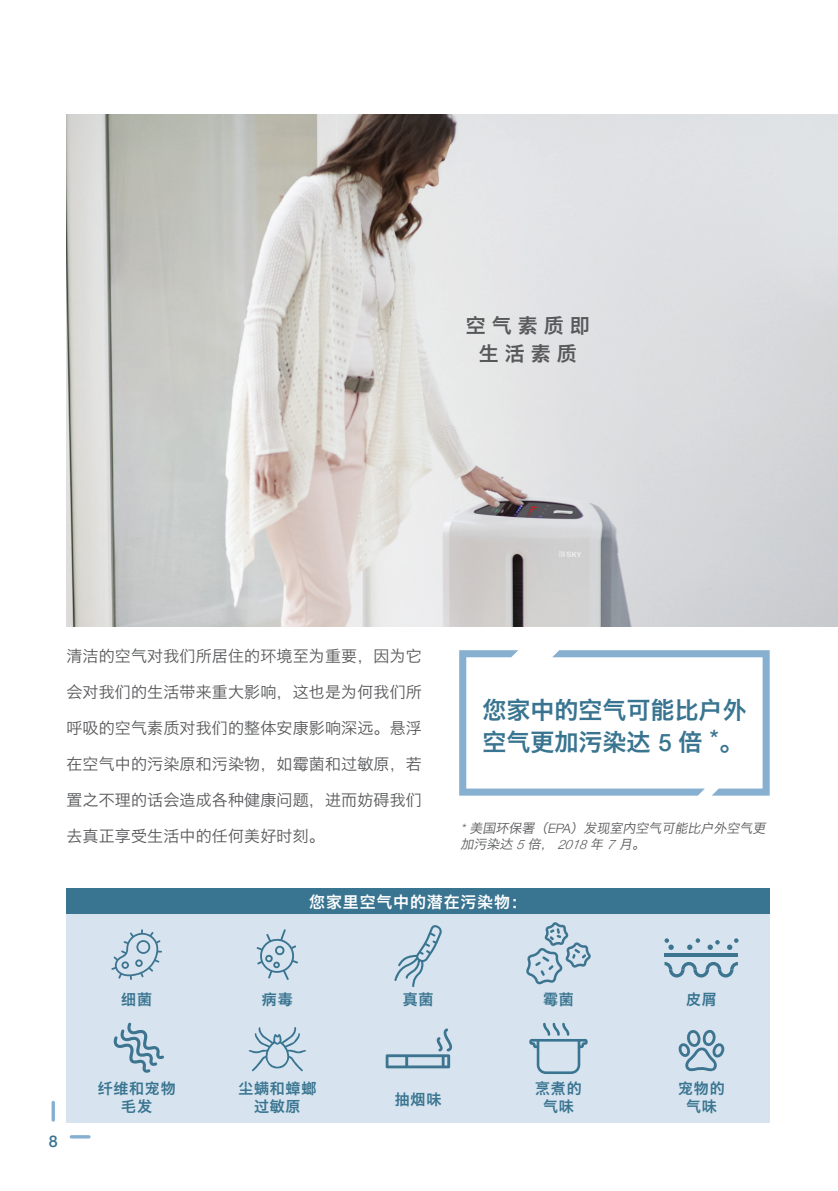
<style>
.page{position:relative;width:838px;height:1191px;background:#fff}
.page>*{position:absolute;margin:0;border:0;box-sizing:border-box;transform-origin:0 0}
.t1{font:24px/32px "Hiragino Sans GB W6";color:#397490}
.t2{font:20px/28px "Hiragino Sans GB W6";letter-spacing:.3em;color:#57585a;text-align:center}
.t3{font:16px "Hiragino Sans GB W3";letter-spacing:.01em;color:#57585a}
.t4{font:16px "Hiragino Sans GB W6";letter-spacing:.05em;color:#fff}
.t5{font:500 16px "Helvetica Neue";color:#397490}
.t6{font:15px/18px "Hiragino Sans GB W6";letter-spacing:.05em;color:#397490;text-align:center}
.t7{font:italic 13px/15.6px "Hiragino Sans GB W3";color:#57585a}
.s1{font-family:"Helvetica Neue";font-weight:500}
.s2{font-family:"Helvetica Neue";font-weight:300}
.s3{font-family:"Helvetica Neue LT Std";font-weight:300}
</style>
<div class="page">
<hr style="left:52px;top:1101px;width:3px;height:21px;background:#87b0d0;border-radius:2px">
<hr style="left:70px;top:1135px;width:21px;height:3px;background:#87b0d0;border-radius:2px">
<img style="left:66px;top:114px;width:772px;height:512px">
<div style="left:66px;top:888px;width:703px;height:28px;background:#397490"></div>
<div style="left:66px;top:914px;width:703px;height:209px;background:#d7e4ef"></div>
<svg style="left:459px;top:650px;width:310px;height:146px"></svg>
<svg style="left:111px;top:929px;width:51px;height:51px"></svg>
<svg style="left:526px;top:922px;width:65px;height:62px"></svg>
<svg style="left:256px;top:929px;width:42px;height:51px"></svg>
<svg style="left:394px;top:925px;width:48px;height:62px"></svg>
<svg style="left:249px;top:1027px;width:57px;height:44px"></svg>
<svg style="left:386px;top:1028px;width:66px;height:40px"></svg>
<svg style="left:678px;top:1029px;width:46px;height:42px"></svg>
<svg style="left:529px;top:1023px;width:59px;height:51px"></svg>
<svg style="left:664px;top:962px;width:74px;height:15px"></svg>
<hr style="left:664px;top:954px;width:74px;height:3px;background:#3d748f">
<svg style="left:664px;top:938px;width:10px;height:12px"></svg>
<svg style="left:687px;top:938px;width:13px;height:12px"></svg>
<svg style="left:727px;top:938px;width:11px;height:12px"></svg>
<svg style="left:707px;top:940px;width:13px;height:10px"></svg>
<svg style="left:114px;top:1022px;width:50px;height:51px"></svg>
<p class="t2" style="left:466px;top:311px;width:125px">空气素质即生活素质</p>
<p class="t3" style="left:66px;top:646px;width:357px">清洁的空气对我们所居住的环境至为重要，因为它</p>
<p class="t3" style="left:66px;top:682px;width:357px">会对我们的生活带来重大影响，这也是为何我们所</p>
<p class="t3" style="left:66px;top:718px;width:357px">呼吸的空气素质对我们的整体安康影响深远。悬浮</p>
<p class="t3" style="left:66px;top:754px;width:357px">在空气中的污染原和污染物，如霉菌和过敏原，若</p>
<p class="t3" style="left:66px;top:790px;width:357px">置之不理的话会造成各种健康问题，进而妨碍我们</p>
<p class="t3" style="left:66px;top:826px;width:260px">去真正享受生活中的任何美好时刻。</p>
<h1 class="t1" style="left:482px;top:693px;width:265px">您家中的空气可能比户外空气更加污染达 <span class="s1">5</span> 倍 <sup>*</sup>。</h1>
<p class="t7" style="left:460px;top:820px;width:309px"><span class="s2">*</span> 美国环保署（<span class="s3">EPA</span>）发现室内空气可能比户外空气更加污染达 <span class="s2">5</span> 倍， <span class="s2">2018</span> 年 <span class="s2">7</span> 月。</p>
<p class="t4" style="left:309px;top:891px;width:219px">您家里空气中的潜在污染物：</p>
<p class="t5" style="left:49px;top:1128px;width:10px">8</p>
<p class="t6" style="left:121px;top:990px;width:32px">细菌</p>
<p class="t6" style="left:262px;top:989px;width:32px">病毒</p>
<p class="t6" style="left:403px;top:989px;width:32px">真菌</p>
<p class="t6" style="left:543px;top:989px;width:32px">霉菌</p>
<p class="t6" style="left:686px;top:990px;width:32px">皮屑</p>
<p class="t6" style="left:98px;top:1079px;width:79px">纤维和宠物毛发</p>
<p class="t6" style="left:238px;top:1079px;width:80px">尘螨和蟑螂过敏原</p>
<p class="t6" style="left:395px;top:1090px;width:48px">抽烟味</p>
<p class="t6" style="left:535px;top:1079px;width:48px">烹煮的气味</p>
<p class="t6" style="left:678px;top:1079px;width:48px">宠物的气味</p>
</div>
